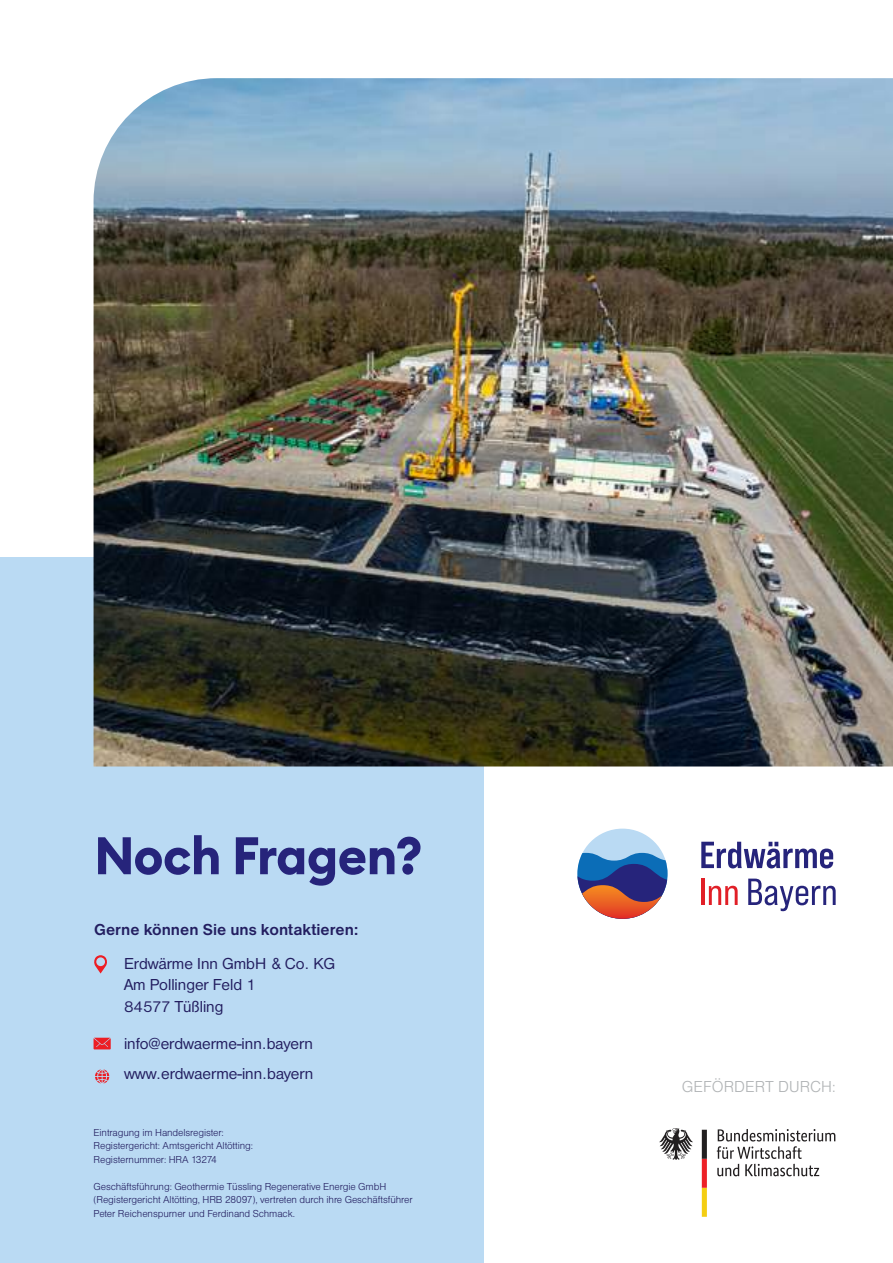
<style>
.page{position:relative;width:893px;height:1263px;background:#fff}
.page>*{position:absolute;margin:0;border:0;box-sizing:border-box;transform-origin:0 0}
.t1{font:700 52.05px "Euclid Circular B";letter-spacing:-.01em;color:#26247b}
.t2{font:16.5px/21.8px "Nimbus Sans DOT";color:#231e60}
.t3{font:700 16.5px "Nimbus Sans DOT";color:#231e60}
.t4{font:16.5px "Nimbus Sans DOT Ligh";letter-spacing:.005em;color:#b1b4b6}
.t5{font:10.5px/13.5px "Nimbus Sans DOT Ligh";letter-spacing:-.01em;color:#231e60}
</style>
<div class="page">
<div style="left:0;top:558px;width:484px;height:705px;background:#badaf3"></div>
<img style="left:94px;top:78px;width:799px;height:688px">
<svg style="left:94px;top:1038px;width:17px;height:11px"></svg>
<svg style="left:94px;top:955px;width:13px;height:18px"></svg>
<svg style="left:95px;top:1069px;width:14px;height:14px"></svg>
<svg style="left:701px;top:842px;width:132px;height:26px"></svg>
<hr style="left:702px;top:878px;width:3px;height:27px;background:#e11f27">
<svg style="left:709px;top:886px;width:29px;height:19px"></svg>
<svg style="left:748px;top:878px;width:88px;height:33px"></svg>
<div style="left:577px;top:829px;width:91px;height:90px;background:#badaf3;border-radius:50%"></div>
<svg style="left:577px;top:853px;width:91px;height:66px"></svg>
<svg style="left:659px;top:1128px;width:34px;height:32px"></svg>
<svg style="left:702px;top:1130px;width:5px;height:87px"></svg>
<svg style="left:717px;top:1129px;width:118px;height:47px"></svg>
<h1 class="t1" style="left:94px;top:822px;width:330px">Noch Fragen?</h1>
<h2 class="t3" style="left:94px;top:921px;width:265px">Gerne können Sie uns kontaktieren:</h2>
<h2 class="t2" style="left:124px;top:952px;width:213px">Erdwärme Inn GmbH &amp; Co. KG<br>Am Pollinger Feld 1<br>84577 Tüßling</h2>
<h2 class="t2" style="left:124px;top:1028px;width:191px;line-height:30.6px">info@erdwaerme-inn.bayern www.erdwaerme-inn.bayern</h2>
<p class="t5" style="left:94px;top:1126px;width:161px">Eintragung im Handelsregister:<br>Registergericht: Amtsgericht Altötting:<br>Registernummer: HRA 13274</p>
<p class="t5" style="left:94px;top:1180px;width:321px">Geschäftsführung: Geothermie Tüssling Regenerative Energie GmbH (Registergericht Altötting, HRB 28097), vertreten durch ihre Geschäftsführer<br>Peter Reichenspurner und Ferdinand Schmack.</p>
<h2 class="t4" style="left:682px;top:1077px;width:155px">GEFÖRDERT DURCH:</h2>
</div>
